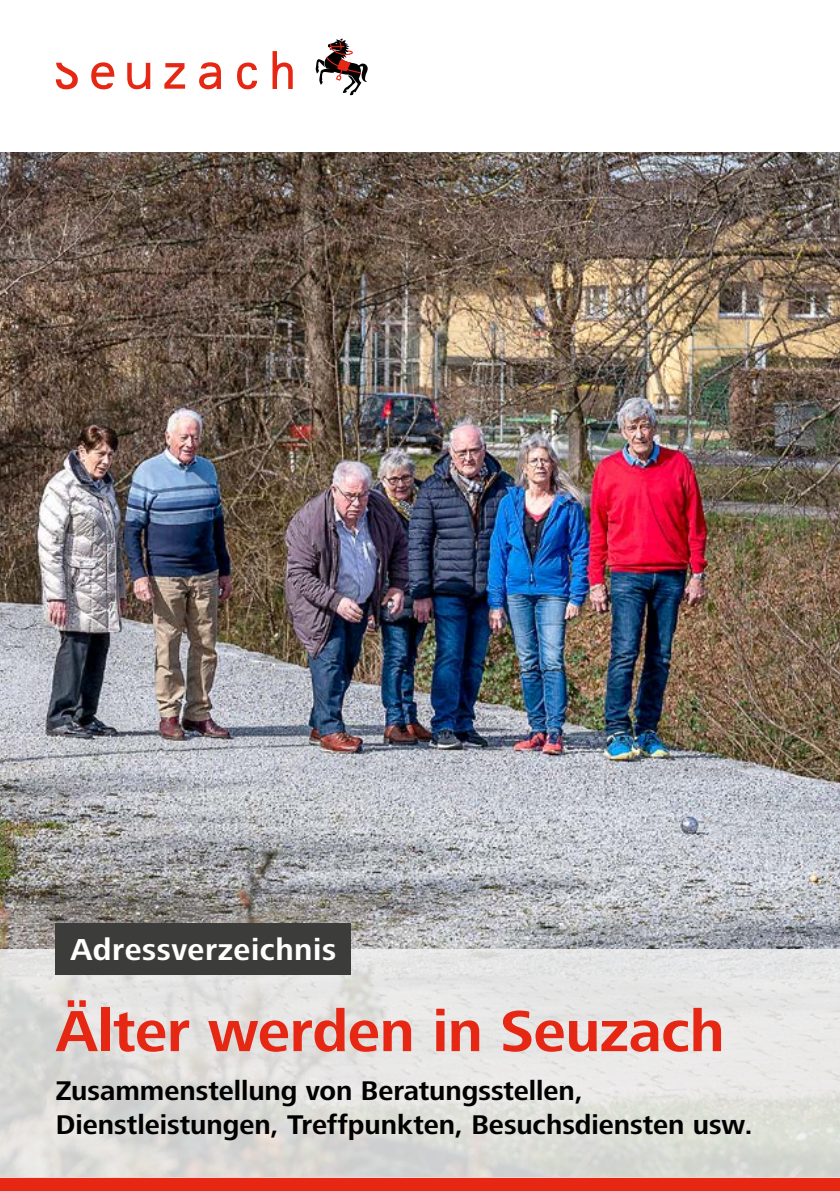
<style>
.page{position:relative;width:840px;height:1191px;background:#fff}
.page>*{position:absolute;margin:0;border:0;box-sizing:border-box;transform-origin:0 0}
.t1{font:700 60px "Frutiger Next LT";letter-spacing:-.005em;color:#e52713}
.t2{font:700 31.4px "Frutiger Next LT";letter-spacing:.015em;color:#fff}
.t3{font:700 28px/33.6px "Frutiger Next LT";color:#000}
</style>
<div class="page">
<img style="left:0;top:153px;width:839px;height:796px">
<div style="left:0;top:1177px;width:839px;height:14px;background:#e52713"></div>
<svg style="left:0;top:949px;width:839px;height:228px;background:#e0e0de"></svg>
<svg style="left:91px;top:62px;width:23px;height:27px"></svg>
<svg style="left:127px;top:63px;width:23px;height:26px"></svg>
<svg style="left:164px;top:63px;width:21px;height:26px"></svg>
<svg style="left:199px;top:62px;width:22px;height:27px"></svg>
<svg style="left:237px;top:63px;width:20px;height:26px"></svg>
<svg style="left:272px;top:51px;width:20px;height:38px"></svg>
<svg style="left:56px;top:63px;width:22px;height:26px"></svg>
<svg style="left:315px;top:38px;width:52px;height:57px"></svg>
<div style="left:56px;top:923px;width:295px;height:51px;background:#3c3c3b"></div>
<p class="t2" style="left:70px;top:931px;width:267px">Adressverzeichnis</p>
<h1 class="t1" style="left:56px;top:997px;width:670px">Älter werden in Seuzach</h1>
<p class="t3" style="left:56px;top:1074px;width:697px">Zusammenstellung von Beratungsstellen,<br>Dienstleistungen, Treffpunkten, Besuchsdiensten usw.</p>
</div>
